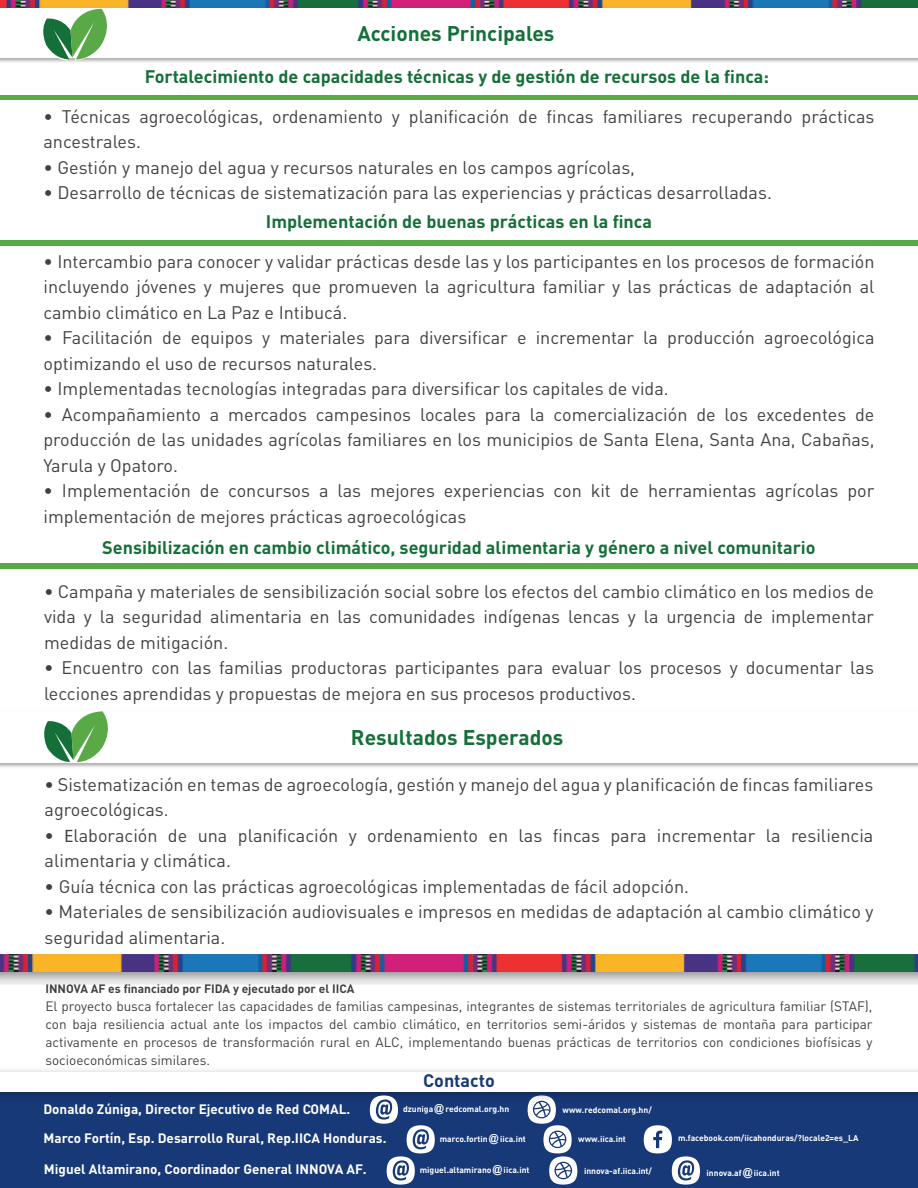
<style>
.page{position:relative;width:918px;height:1188px;background:#fff}
.page>*{position:absolute;margin:0;border:0;box-sizing:border-box;transform-origin:0 0}
.t1{font:700 21px "DINOT";color:#156f38}
.t2{font:18px/25.5px "DINOT";color:#404141}
.t3{font:700 18px "DINOT";color:#156f38}
.t4{font:700 18px "DINOT";color:#183977}
.t5{font:13.5px/18px "DINOT";color:#404141;text-align:justify}
.t6{font:700 13.5px "DINOT";color:#fff}
.t7{font:700 12px "DINOT";color:#404141}
.t8{font:700 8.55px "DINOT";color:#fff}
.s1{font-family:"Myriad Pro"}
.s2{font-family:"Gill Sans";font-weight:400;font-stretch:condensed;font-size:12px}
</style>
<div class="page">
<div style="left:0;top:1087px;width:918px;height:101px;background:#183977"></div>
<div style="left:0;top:95px;width:918px;height:5px;background:#59aa47"></div>
<div style="left:0;top:520px;width:918px;height:48px;background:#59aa47"></div>
<div style="left:0;top:515px;width:918px;height:48px;background:#fff"></div>
<img style="left:0;top:0;width:918px;height:6px">
<img style="left:0;top:6px;width:918px;height:56px">
<div style="left:0;top:9px;width:918px;height:49px;background:#fff"></div>
<svg style="left:38px;top:9px;width:76px;height:52px"></svg>
<svg style="left:39px;top:711px;width:76px;height:53px"></svg>
<div style="left:0;top:211px;width:918px;height:34px;background:#59aa47"></div>
<div style="left:0;top:204px;width:918px;height:36px;background:#fff"></div>
<div style="left:528px;top:1095px;width:28px;height:29px;background:#fff;border-radius:50%"></div>
<svg style="left:533px;top:1106px;width:18px;height:12px"></svg>
<img style="left:0;top:954px;width:918px;height:18px">
<img style="left:0;top:1070px;width:918px;height:36px">
<div style="left:0;top:1072px;width:918px;height:19px;background:#fff"></div>
<div style="left:644px;top:1125px;width:28px;height:28px;background:#fff;border-radius:50%"></div>
<svg style="left:653px;top:1131px;width:9px;height:17px"></svg>
<div style="left:543px;top:1125px;width:29px;height:28px;background:#fff;border-radius:50%"></div>
<svg style="left:549px;top:1131px;width:17px;height:17px"></svg>
<div style="left:549px;top:1156px;width:28px;height:29px;background:#fff;border-radius:50%"></div>
<svg style="left:555px;top:1162px;width:17px;height:17px"></svg>
<div style="left:672px;top:1156px;width:28px;height:29px;background:#fff;border-radius:50%"></div>
<svg style="left:678px;top:1160px;width:16px;height:21px"></svg>
<div style="left:387px;top:1156px;width:28px;height:29px;background:#fff;border-radius:50%"></div>
<svg style="left:393px;top:1160px;width:16px;height:21px"></svg>
<div style="left:407px;top:1125px;width:28px;height:28px;background:#fff;border-radius:50%"></div>
<svg style="left:413px;top:1129px;width:16px;height:20px"></svg>
<div style="left:370px;top:1096px;width:28px;height:28px;background:#fff;border-radius:50%"></div>
<svg style="left:376px;top:1099px;width:16px;height:21px"></svg>
<p class="t1" style="left:357px;top:19px;width:199px">Acciones Principales</p>
<p class="t3" style="left:145px;top:65px;width:626px">Fortalecimiento de capacidades técnicas y de gestión de recursos de la finca:</p>
<p class="t2" style="left:43px;top:103px;width:833px">• Técnicas agroecológicas, ordenamiento y planificación de fincas familiares recuperando prácticas ancestrales.</p>
<p class="t2" style="left:43px;top:154px;width:593px">• Gestión y manejo del agua y recursos naturales en los campos agrícolas,</p>
<p class="t2" style="left:43px;top:179px;width:730px">• Desarrollo de técnicas de sistematización para las experiencias y prácticas desarrolladas.</p>
<p class="t3" style="left:266px;top:210px;width:388px">Implementación de buenas prácticas en la finca</p>
<p class="t2" style="left:43px;top:248px;width:833px;text-align:justify">• Intercambio para conocer y validar prácticas desde las y los participantes en los procesos de formación incluyendo jóvenes y mujeres que promueven la agricultura familiar y las prácticas de adaptación al cambio climático en La Paz e Intibucá.</p>
<p class="t2" style="left:43px;top:324px;width:833px">• Facilitación de equipos y materiales para diversificar e incrementar la producción agroecológica optimizando el uso de recursos naturales.</p>
<p class="t2" style="left:43px;top:375px;width:627px">• Implementadas tecnologías integradas para diversificar los capitales de vida.</p>
<p class="t2" style="left:43px;top:401px;width:833px;text-align:justify">• Acompañamiento a mercados campesinos locales para la comercialización de los excedentes de producción de las unidades agrícolas familiares en los municipios de Santa Elena, Santa Ana, Cabañas, Yarula y Opatoro.</p>
<p class="t2" style="left:43px;top:477px;width:832px">• Implementación de concursos a las mejores experiencias con kit de herramientas agrícolas por implementación de mejores prácticas agroecológicas</p>
<p class="t3" style="left:102px;top:536px;width:715px">Sensibilización en cambio climático, seguridad alimentaria y género a nivel comunitario</p>
<p class="t2" style="left:44px;top:578px;width:832px;text-align:justify">• Campaña y materiales de sensibilización social sobre los efectos del cambio climático en los medios de vida y la seguridad alimentaria en las comunidades indígenas lencas y la urgencia de implementar medidas de mitigación.</p>
<p class="t2" style="left:44px;top:654px;width:832px">• Encuentro con las familias productoras participantes para evaluar los procesos y documentar las lecciones aprendidas y propuestas de mejora en sus procesos productivos.</p>
<p class="t1" style="left:351px;top:723px;width:214px">Resultados Esperados</p>
<p class="t2" style="left:45px;top:771px;width:830px">• Sistematización en temas de agroecología, gestión y manejo del agua y planificación de fincas familiares agroecológicas.</p>
<p class="t2" style="left:45px;top:822px;width:830px">• <span class="s1">E</span>laboración de una planificación y ordenamiento en las fincas para incrementar la resiliencia alimentaria y climática.</p>
<p class="t2" style="left:45px;top:873px;width:646px">• Guía técnica con las prácticas agroecológicas implementadas de fácil adopción.</p>
<p class="t2" style="left:45px;top:898px;width:830px">• Materiales de sensibilización audiovisuales e impresos en medidas de adaptación al cambio climático y seguridad alimentaria.</p>
<p class="t7" style="left:45px;top:980px;width:311px">INNOVA AF es financiado por FIDA y ejecutado por el IICA</p>
<p class="t5" style="left:45px;top:996px;width:829px">El proyecto busca fortalecer las capacidades de familias campesinas, integrantes de sistemas territoriales de agricultura familiar (STAF), con baja resiliencia actual ante los impactos del cambio climático, en territorios semi-áridos y sistemas de montaña para participar activamente en procesos de transformación rural en ALC, implementando buenas prácticas de territorios con condiciones biofísicas y socioeconómicas similares.</p>
<p class="t6" style="left:43px;top:1100px;width:309px">Donaldo Zúniga, Director Ejecutivo de Red COMAL.</p>
<p class="t8" style="left:563px;top:1104px;width:91px">www.redcomal.org.hn/</p>
<p class="t4" style="left:423px;top:1068px;width:73px">Contacto</p>
<p class="t8" style="left:403px;top:1104px;width:108px">dzuniga<span class="s2">@</span>redcomal.org.hn</p>
<p class="t6" style="left:44px;top:1129px;width:344px">Marco Fortín, Esp. Desarrollo Rural, Rep.IICA Honduras.</p>
<p class="t6" style="left:44px;top:1160px;width:324px">Miguel Altamirano, Coordinador General INNOVA AF.</p>
<p class="t8" style="left:440px;top:1133px;width:88px">marco.fortin<span class="s2">@</span>iica.int</p>
<p class="t8" style="left:578px;top:1133px;width:49px">www.iica.int</p>
<p class="t8" style="left:678px;top:1132px;width:182px">m.facebook.com/iicahonduras/?locale2=es_LA</p>
<p class="t8" style="left:584px;top:1165px;width:70px">innova-af.iica.int/</p>
<p class="t8" style="left:420px;top:1164px;width:111px">miguel.altamirano<span class="s2">@</span>iica.int</p>
<p class="t8" style="left:707px;top:1167px;width:75px">innova.af<span class="s2">@</span>iica.int</p>
</div>
